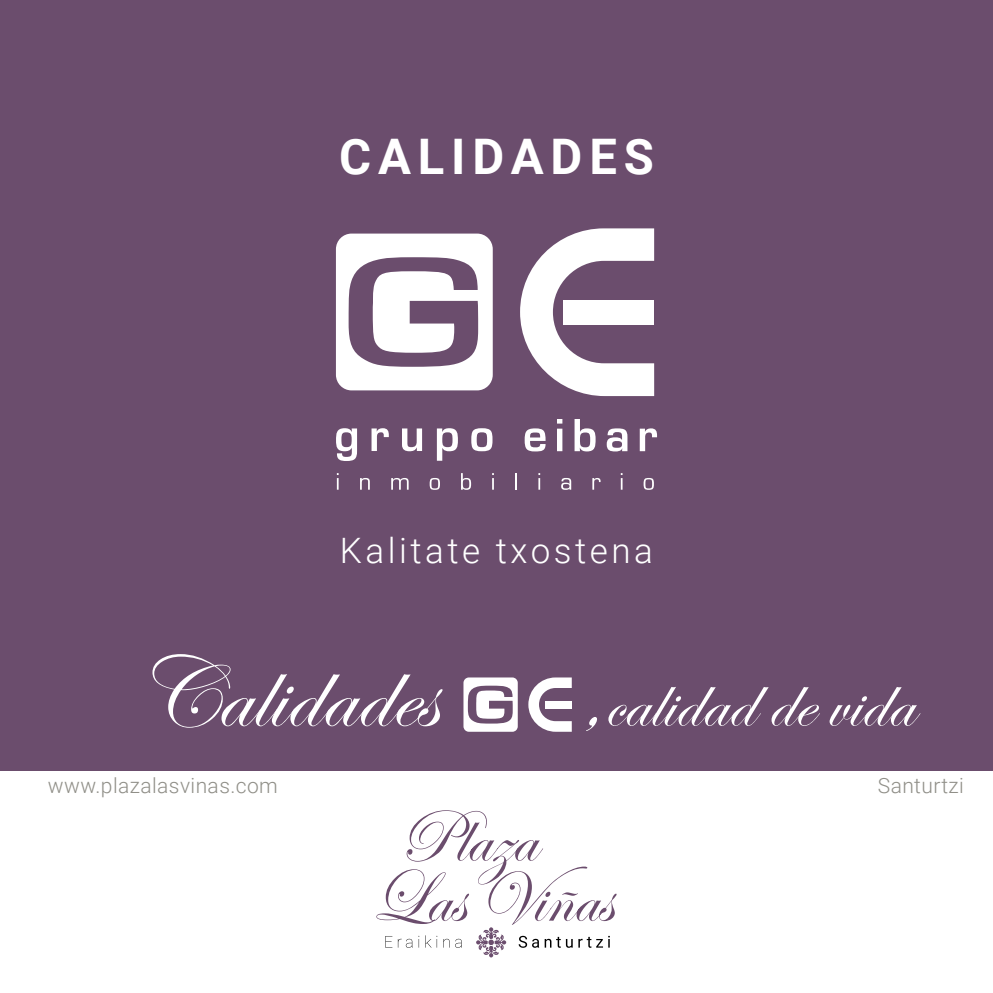
<style>
.page{position:relative;width:993px;height:993px;background:#fff}
.page>*{position:absolute;margin:0;border:0;box-sizing:border-box;transform-origin:0 0}
.t1{font:102.55px "Edwardian Script ITC";color:#fff}
.t2{font:76.83px "Edwardian Script ITC";color:#fff}
.t3{font:700 49px "Roboto";letter-spacing:.14em;color:#fff}
.t4{font:300 35px "Roboto";letter-spacing:.1em;color:#fff}
.t5{font:300 21px "Roboto";letter-spacing:.02em;color:#908f88}
.s1{font-size:102.55px}
</style>
<div class="page">
<div style="left:0;top:0;width:992px;height:992px;background:#6b4d6d"></div>
<div style="left:0;top:771px;width:992px;height:221px;background:#fff"></div>
<svg style="left:376px;top:810px;width:240px;height:147px"></svg>
<svg style="left:528px;top:677px;width:43px;height:54px"></svg>
<svg style="left:463px;top:677px;width:54px;height:54px"></svg>
<svg style="left:336px;top:428px;width:21px;height:33px"></svg>
<svg style="left:371px;top:428px;width:17px;height:23px"></svg>
<svg style="left:402px;top:428px;width:20px;height:23px"></svg>
<svg style="left:437px;top:428px;width:21px;height:32px"></svg>
<svg style="left:471px;top:428px;width:21px;height:23px"></svg>
<svg style="left:524px;top:428px;width:21px;height:23px"></svg>
<svg style="left:557px;top:419px;width:5px;height:32px"></svg>
<svg style="left:574px;top:419px;width:21px;height:32px"></svg>
<svg style="left:606px;top:428px;width:21px;height:23px"></svg>
<svg style="left:639px;top:428px;width:17px;height:23px"></svg>
<svg style="left:337px;top:473px;width:1px;height:16px"></svg>
<svg style="left:360px;top:478px;width:10px;height:11px"></svg>
<svg style="left:391px;top:478px;width:17px;height:11px"></svg>
<svg style="left:429px;top:478px;width:11px;height:11px"></svg>
<svg style="left:461px;top:473px;width:10px;height:16px"></svg>
<svg style="left:492px;top:473px;width:1px;height:16px"></svg>
<svg style="left:515px;top:473px;width:2px;height:16px"></svg>
<svg style="left:538px;top:473px;width:2px;height:16px"></svg>
<svg style="left:561px;top:478px;width:10px;height:11px"></svg>
<svg style="left:592px;top:478px;width:8px;height:11px"></svg>
<svg style="left:620px;top:473px;width:2px;height:16px"></svg>
<svg style="left:643px;top:478px;width:10px;height:11px"></svg>
<svg style="left:520px;top:228px;width:134px;height:168px"></svg>
<svg style="left:336px;top:233px;width:156px;height:157px"></svg>
<h3 class="t3" style="left:339px;top:122px;width:316px">CALIDADES</h3>
<h3 class="t4" style="left:340px;top:526px;width:314px">Kalitate txostena</h3>
<h1 class="t1" style="left:134px;top:637px;width:303px">Calidades</h1>
<h2 class="t2" style="left:581px;top:659px;width:333px"><span class="s1">,</span>calidad de vida</h2>
<p class="t5" style="left:48px;top:770px;width:231px">www.plazalasvinas.com</p>
<p class="t5" style="left:877px;top:770px;width:88px">Santurtzi</p>
</div>
